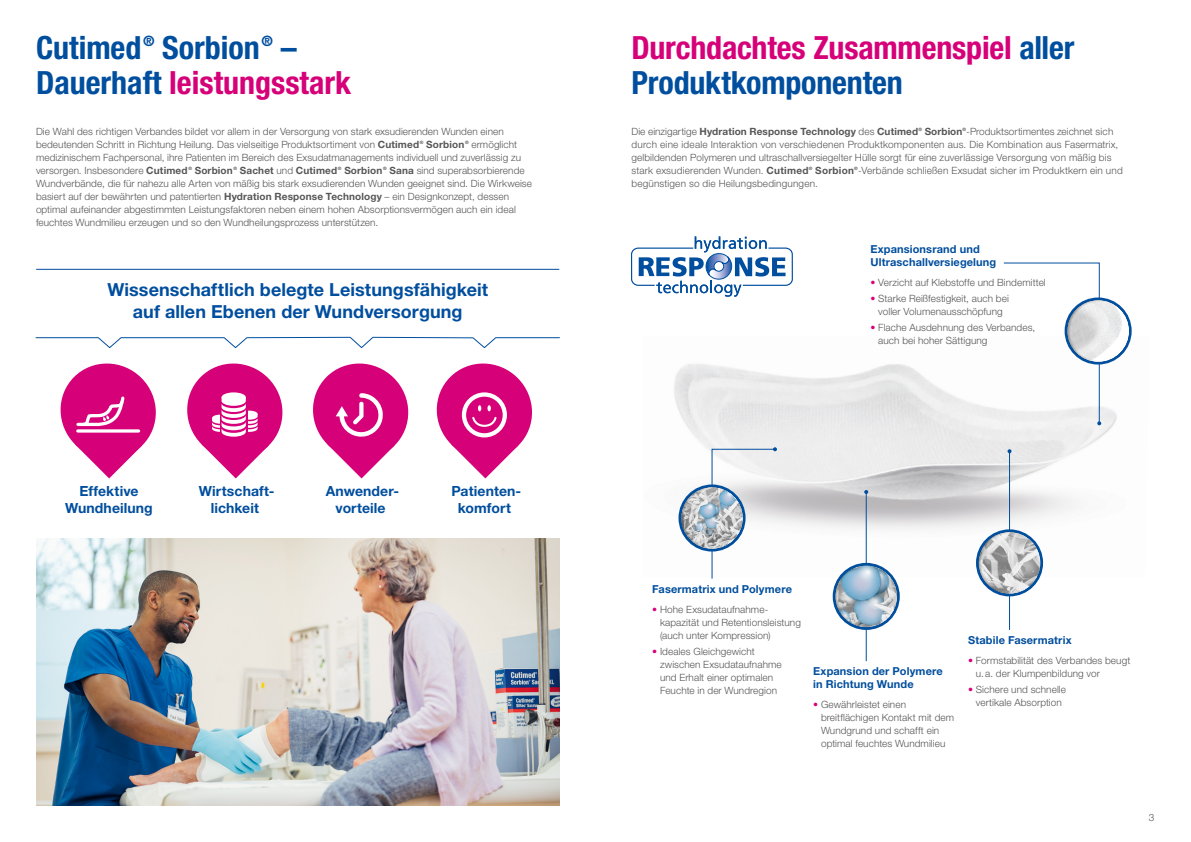
<style>
.page{position:relative;width:1191px;height:842px;background:#fff}
.page>*{position:absolute;margin:0;border:0;box-sizing:border-box;transform-origin:0 0}
.t1{font:700 condensed 32px/35.2px "Helvetica Neue LT Std";letter-spacing:-.005em;color:#d60079}
.t2{font:700 condensed 32px "Helvetica Neue LT Std";color:#004e9e}
.t3{font:700 18px/21.6px "Helvetica Neue LT Std";letter-spacing:.005em;color:#004e9e;text-align:center}
.t4{font:700 condensed 14.4px "Helvetica Neue LT Std";color:#004e9e}
.t5{font:700 14px/17px "Helvetica Neue LT Std";letter-spacing:.005em;color:#004e9e;text-align:center}
.t6{font:700 11px/13px "Helvetica Neue LT Std";letter-spacing:.01em;color:#004e9e}
.t7{font:300 10px/13px "Helvetica Neue LT Std";letter-spacing:.005em;color:#565656}
.t8{font:700 10px "Helvetica Neue LT Std";letter-spacing:.01em;color:#565656}
.t9{font:700 4.5px "Helvetica Neue LT Std";color:#565656}
.s1{color:#004e9e}
.s2{font-weight:700}
.s3{font-weight:300}
.s4{color:#d60079}
</style>
<div class="page">
<svg style="left:631px;top:236px;width:162px;height:61px"></svg>
<img style="left:674px;top:362px;width:443px;height:196px">
<svg style="left:1002px;top:262px;width:99px;height:163px"></svg>
<hr style="left:865px;top:492px;width:1px;height:169px;background:#004e9e">
<svg style="left:864px;top:490px;width:4px;height:4px"></svg>
<div style="left:825px;top:558px;width:80px;height:70px;background:#000;opacity:.3"></div>
<svg style="left:711px;top:447px;width:66px;height:132px"></svg>
<div style="left:671px;top:479px;width:80px;height:70px;background:#000;opacity:.3"></div>
<svg style="left:35px;top:336px;width:525px;height:12px"></svg>
<hr style="left:36px;top:269px;width:523px;height:1px;background:#004e9e">
<div style="left:1057px;top:293px;width:80px;height:69px;background:#000;opacity:.3"></div>
<hr style="left:1009px;top:451px;width:1px;height:179px;background:#004e9e">
<svg style="left:1007px;top:449px;width:4px;height:4px"></svg>
<div style="left:969px;top:524px;width:79px;height:70px;background:#000;opacity:.3"></div>
<svg style="left:60px;top:363px;width:96px;height:115px"></svg>
<svg style="left:187px;top:363px;width:96px;height:115px"></svg>
<img style="left:36px;top:539px;width:523px;height:266px">
<svg style="left:436px;top:363px;width:96px;height:115px"></svg>
<svg style="left:313px;top:363px;width:96px;height:115px"></svg>
<h1 class="t2" style="left:36px;top:28px;width:107px">Cutimed</h1>
<h3 class="t4" style="left:143px;top:32px;width:13px">®</h3>
<h1 class="t2" style="left:162px;top:28px;width:99px">Sorbion</h1>
<h3 class="t4" style="left:261px;top:32px;width:13px">®</h3>
<h1 class="t1" style="left:36px;top:29px;width:317px;text-indent:245px"><span class="s1">–<br>Dauerhaft</span> leistungsstark</h1>
<p class="t7" style="left:36px;top:125px;width:469px">Die Wahl des richtigen Verbandes bildet vor allem in der Versorgung von stark exsudierenden Wunden einen bedeutenden Schritt in Richtung Heilung. Das vielseitige Produktsortiment von <span class="s2">Cutimed</span></p>
<p class="t9" style="left:420px;top:140px;width:5px">®</p>
<p class="t8" style="left:426px;top:138px;width:40px">Sorbion</p>
<p class="t9" style="left:465px;top:140px;width:5px">®</p>
<p class="t7" style="left:36px;top:138px;width:486px;text-indent:435px">ermöglicht medizinischem Fachpersonal, ihre Patienten im Bereich des Exsudatmanagements individuell und zuverlässig zu versorgen. Insbesondere <span class="s2">Cutimed</span></p>
<p class="t7" style="left:36px;top:164px;width:497px;text-indent:353px"><span class="s2">Sana</span> sind superabsorbierende Wundverbände, die für nahezu alle Arten von mäßig bis stark exsudierenden Wunden geeignet sind. Die Wirkweise basiert auf der bewährten und patentierten <span class="s2">Hydration Response Technology</span> – ein Designkonzept, dessen optimal aufeinander abgestimmten Leistungsfaktoren neben einem hohen Absorptionsvermögen auch ein ideal feuchtes Wundmilieu erzeugen und so den Wundheilungsprozess unterstützen.</p>
<p class="t9" style="left:188px;top:166px;width:5px">®</p>
<p class="t8" style="left:195px;top:164px;width:40px">Sorbion</p>
<p class="t9" style="left:233px;top:166px;width:5px">®</p>
<p class="t8" style="left:240px;top:164px;width:99px">Sachet <span class="s3">und</span> Cutimed</p>
<p class="t9" style="left:338px;top:166px;width:5px">®</p>
<p class="t8" style="left:344px;top:164px;width:40px">Sorbion</p>
<p class="t9" style="left:383px;top:166px;width:5px">®</p>
<h2 class="t3" style="left:107px;top:279px;width:382px">Wissenschaftlich belegte Leistungsfähigkeit auf allen Ebenen der Wundversorgung</h2>
<h3 class="t5" style="left:65px;top:482px;width:89px">Effektive<br>Wundheilung</h3>
<h3 class="t5" style="left:199px;top:482px;width:77px">Wirtschaft&shy;lichkeit</h3>
<h3 class="t5" style="left:451px;top:482px;width:71px">Patienten&shy;komfort</h3>
<h3 class="t5" style="left:326px;top:482px;width:75px">Anwender&shy;vorteile</h3>
<h1 class="t1" style="left:631px;top:29px;width:444px">Durchdachtes Zusammenspiel <span class="s1">aller<br>Produktkomponenten</span></h1>
<p class="t8" style="left:631px;top:125px;width:288px"><span class="s3">Die einzigartige</span> Hydration Response Technology <span class="s3">des</span> Cutimed</p>
<p class="t9" style="left:918px;top:127px;width:5px">®</p>
<p class="t7" style="left:924px;top:125px;width:190px"><span class="s2">Sorbion</span> -Produktsortimentes zeichnet sich</p>
<p class="t9" style="left:962px;top:127px;width:5px">®</p>
<p class="t7" style="left:631px;top:138px;width:488px">durch eine ideale Interaktion von verschiedenen Produktkomponenten aus. Die Kombination aus Fasermatrix, gelbildenden Polymeren und ultraschallversiegelter Hülle sorgt für eine zuverlässige Versorgung von mäßig bis stark exsudierenden Wunden. <span class="s2">Cutimed</span></p>
<p class="t9" style="left:808px;top:166px;width:5px">®</p>
<p class="t7" style="left:815px;top:164px;width:309px"><span class="s2">Sorbion</span> -Verbände schließen Exsudat sicher im Produktkern ein und</p>
<p class="t9" style="left:854px;top:166px;width:5px">®</p>
<p class="t7" style="left:631px;top:177px;width:188px">begünstigen so die Heilungsbedingungen.</p>
<p class="t6" style="left:870px;top:242px;width:127px">Expansionsrand und<br>Ultraschallversiegelung</p>
<p class="t7" style="left:870px;top:276px;width:177px"><span class="s4">•</span> Verzicht auf Klebstoffe und Bindemittel</p>
<p class="t7" style="left:870px;top:292px;width:140px;text-align:center"><span class="s4">•</span> Starke Reißfestigkeit, auch bei voller Volumenausschöpfung</p>
<p class="t7" style="left:878px;top:320px;width:158px;text-indent:-8px"><span class="s4">•</span> Flache Ausdehnung des Verbandes, auch bei hoher Sättigung</p>
<p class="t6" style="left:652px;top:582px;width:141px">Fasermatrix und Polymere</p>
<p class="t7" style="left:660px;top:603px;width:142px;text-indent:-8px"><span class="s4">•</span> Hohe Exsudataufnahme&shy;kapazität und Retentionsleistung (auch unter Kompression)</p>
<p class="t7" style="left:660px;top:644px;width:123px;text-indent:-8px"><span class="s4">•</span> Ideales Gleichgewicht zwischen Exsudataufnahme und Erhalt einer optimalen<br>Feuchte in der Wundregion</p>
<p class="t6" style="left:813px;top:664px;width:131px">Expansion der Polymere in Richtung Wunde</p>
<p class="t7" style="left:821px;top:697px;width:135px;text-indent:-8px"><span class="s4">•</span> Gewährleistet einen breitflächigen Kontakt mit dem<br>Wundgrund und schafft ein optimal feuchtes Wundmilieu</p>
<p class="t6" style="left:968px;top:633px;width:105px">Stabile Fasermatrix</p>
<p class="t7" style="left:976px;top:653px;width:156px;text-indent:-8px"><span class="s4">•</span> Formstabilität des Verbandes beugt u.a. der Klumpenbildung vor</p>
<p class="t7" style="left:968px;top:682px;width:99px;text-align:center"><span class="s4">•</span> Sichere und schnelle vertikale Absorption</p>
<p class="t7" style="left:1148px;top:810px;width:7px">3</p>
</div>
